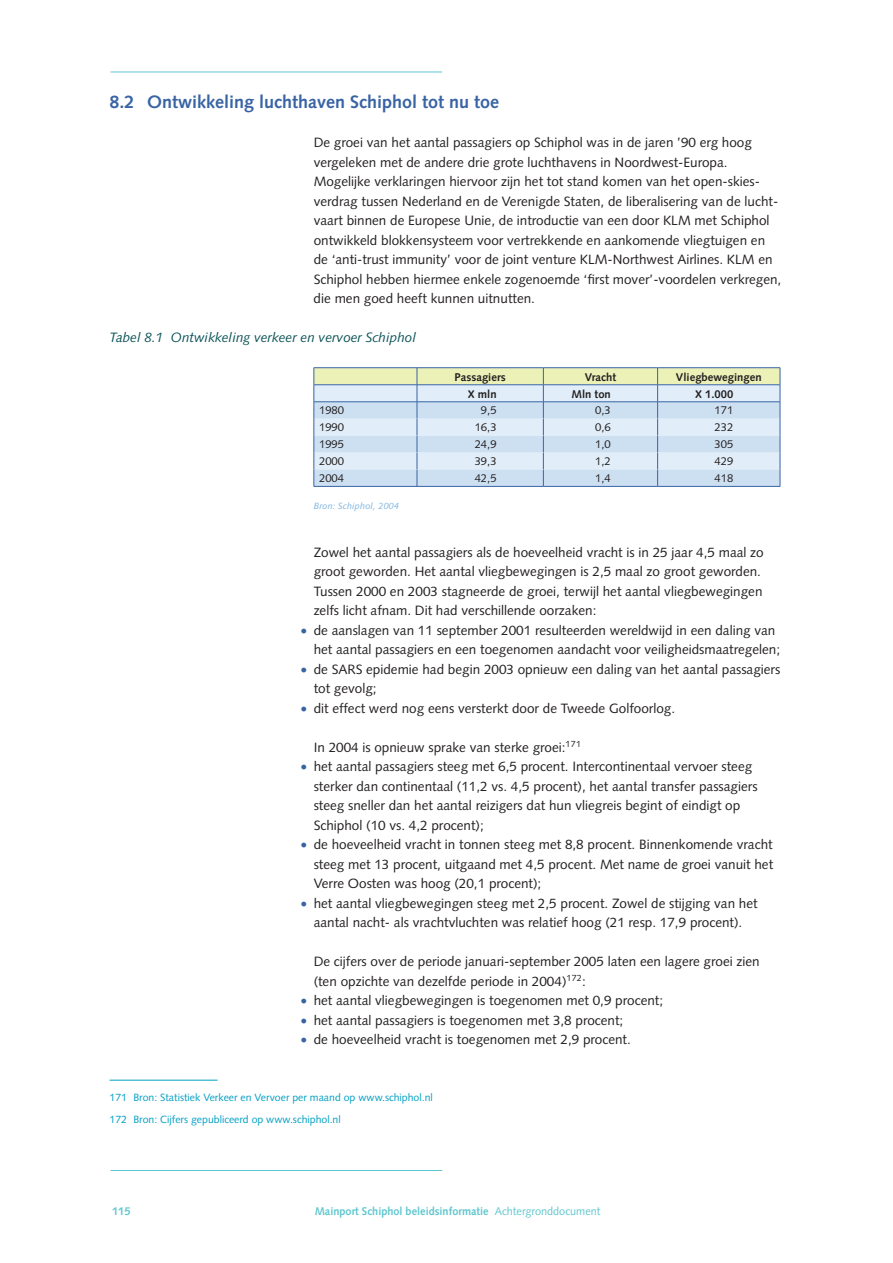
<style>
.page{position:relative;width:893px;height:1263px;background:#fff}
.page>*{position:absolute;margin:0;border:0;box-sizing:border-box;transform-origin:0 0}
.t1{font:700 18px "Syntax";color:#3964a4}
.t2{font:13.5px/19.5px "Syntax";color:#231f20}
.t3{font:italic 13.5px "Syntax";color:#0a5256}
.t4{font:11.25px "Syntax";color:#231f20}
.t5{font:700 11.25px "Syntax";color:#5fc7cf}
.t6{font:700 11.25px "Syntax";color:#231f20}
.t7{font:10.5px/21.3px "Syntax";color:#009fc3}
.t8{font:italic 9px "Syntax";letter-spacing:.02em;color:#77b2e0}
.s1{color:#3964a4}
.s2{font-weight:400}
</style>
<div class="page">
<hr style="left:111px;top:72px;width:331px;height:1px;background:#5fc7cf">
<hr style="left:111px;top:1170px;width:331px;height:1px;background:#5fc7cf">
<hr style="left:314px;top:367px;width:103px;height:1px;background:#3964a4">
<hr style="left:417px;top:367px;width:126px;height:1px;background:#3964a4">
<hr style="left:543px;top:367px;width:115px;height:1px;background:#3964a4">
<hr style="left:658px;top:367px;width:122px;height:1px;background:#3964a4">
<svg style="left:314px;top:368px;width:467px;height:118px;background:#d5e4ea"></svg>
<hr style="left:314px;top:486px;width:103px;height:1px;background:#3964a4">
<hr style="left:417px;top:486px;width:126px;height:1px;background:#3964a4">
<hr style="left:543px;top:486px;width:115px;height:1px;background:#3964a4">
<hr style="left:658px;top:486px;width:122px;height:1px;background:#3964a4">
<hr style="left:110px;top:1080px;width:108px;height:1px;background:#009fc3">
<h1 class="t1" style="left:110px;top:91px;width:391px">8.2 Ontwikkeling luchthaven Schiphol tot nu toe</h1>
<p class="t2" style="left:314px;top:133px;width:469px">De groei van het aantal passagiers op Schiphol was in de jaren ’90 erg hoog vergeleken met de andere drie grote luchthavens in Noordwest-Europa.<br>Mogelijke verklaringen hiervoor zijn het tot stand komen van het open-skies&shy;verdrag tussen Nederland en de Verenigde Staten, de liberalisering van de lucht&shy;vaart binnen de Europese Unie, de introductie van een door KLM met Schiphol ontwikkeld blokkensysteem voor vertrekkende en aankomende vliegtuigen en de ‘anti-trust immunity’ voor de joint venture KLM-Northwest Airlines. KLM en Schiphol hebben hiermee enkele zogenoemde ‘first mover’-voordelen verkregen, die men goed heeft kunnen uitnutten.</p>
<p class="t3" style="left:110px;top:329px;width:308px">Tabel 8.1 Ontwikkeling verkeer en vervoer Schiphol</p>
<p class="t6" style="left:455px;top:370px;width:53px">Passagiers</p>
<p class="t6" style="left:585px;top:370px;width:33px">Vracht</p>
<p class="t6" style="left:676px;top:370px;width:87px">Vliegbewegingen</p>
<p class="t6" style="left:468px;top:387px;width:30px">X mln</p>
<p class="t6" style="left:571px;top:387px;width:41px">Mln ton</p>
<p class="t6" style="left:695px;top:387px;width:40px">X 1 .000</p>
<p class="t4" style="left:319px;top:404px;width:27px">1980</p>
<p class="t4" style="left:481px;top:404px;width:17px">9,5</p>
<p class="t4" style="left:595px;top:404px;width:17px">0,3</p>
<p class="t4" style="left:714px;top:404px;width:20px">171</p>
<p class="t4" style="left:319px;top:421px;width:27px">1990</p>
<p class="t4" style="left:475px;top:421px;width:23px">16,3</p>
<p class="t4" style="left:595px;top:421px;width:17px">0,6</p>
<p class="t4" style="left:714px;top:421px;width:20px">232</p>
<p class="t4" style="left:319px;top:438px;width:27px">1995</p>
<p class="t4" style="left:475px;top:438px;width:23px">24,9</p>
<p class="t4" style="left:595px;top:438px;width:17px">1,0</p>
<p class="t4" style="left:714px;top:438px;width:20px">305</p>
<p class="t4" style="left:319px;top:455px;width:27px">2000</p>
<p class="t4" style="left:475px;top:455px;width:23px">39,3</p>
<p class="t4" style="left:595px;top:455px;width:17px">1,2</p>
<p class="t4" style="left:714px;top:455px;width:20px">429</p>
<p class="t4" style="left:319px;top:472px;width:27px">2004</p>
<p class="t4" style="left:475px;top:472px;width:23px">42,5</p>
<p class="t4" style="left:595px;top:472px;width:17px">1,4</p>
<p class="t4" style="left:714px;top:472px;width:20px">418</p>
<p class="t8" style="left:314px;top:500px;width:87px">Bron: Schiphol, 2004</p>
<p class="t2" style="left:314px;top:542px;width:452px">Zowel het aantal passagiers als de hoeveelheid vracht is in 25 jaar 4,5 maal zo groot geworden. Het aantal vliegbewegingen is 2,5 maal zo groot geworden.<br>Tussen 2000 en 2003 stagneerde de groei, terwijl het aantal vliegbewegingen zelfs licht afnam. Dit had verschillende oorzaken:</p>
<p class="t2" style="left:314px;top:620px;width:468px;text-indent:-13px"><span class="s1">•</span> de aanslagen van 11 september 2001 resulteerden wereldwijd in een daling van het aantal passagiers en een toegenomen aandacht voor veiligheidsmaatregelen;</p>
<p class="t2" style="left:314px;top:659px;width:468px;text-indent:-13px"><span class="s1">•</span> de SARS epidemie had begin 2003 opnieuw een daling van het aantal passagiers tot gevolg;</p>
<p class="t2" style="left:301px;top:698px;width:376px"><span class="s1">•</span> dit effect werd nog eens versterkt door de Tweede Golfoorlog.</p>
<p class="t2" style="left:314px;top:737px;width:269px">In 2004 is opnieuw sprake van sterke groei:<sup>171</sup></p>
<p class="t2" style="left:314px;top:757px;width:445px;text-indent:-13px"><span class="s1">•</span> het aantal passagiers steeg met 6,5 procent. Intercontinentaal vervoer steeg sterker dan continentaal (11,2 vs. 4,5 procent), het aantal transfer passagiers steeg sneller dan het aantal reizigers dat hun vliegreis begint of eindigt op Schiphol (10 vs. 4,2 procent);</p>
<p class="t2" style="left:314px;top:835px;width:461px;text-align:justify;text-indent:-13px"><span class="s1">•</span> de hoeveelheid vracht in tonnen steeg met 8,8 procent. Binnenkomende vracht steeg met 13 procent, uitgaand met 4,5 procent. Met name de groei vanuit het Verre Oosten was hoog (20,1 procent);</p>
<p class="t2" style="left:301px;top:893px;width:458px;text-align:center"><span class="s1">•</span> het aantal vliegbewegingen steeg met 2,5 procent. Zowel de stijging van het aantal nacht- als vrachtvluchten was relatief hoog (21 resp. 17,9 procent).</p>
<p class="t2" style="left:314px;top:952px;width:448px">De cijfers over de periode januari-september 2005 laten een lagere groei zien (ten opzichte van dezelfde periode in 2004)<sup>172</sup>:</p>
<p class="t2" style="left:301px;top:991px;width:364px"><span class="s1">•</span> het aantal vliegbewegingen is toegenomen met 0,9 procent;</p>
<p class="t2" style="left:301px;top:1010px;width:324px"><span class="s1">•</span> het aantal passagiers is toegenomen met 3,8 procent;</p>
<p class="t2" style="left:301px;top:1030px;width:331px"><span class="s1">•</span> de hoeveelheid vracht is toegenomen met 2,9 procent.</p>
<p class="t7" style="left:110px;top:1087px;width:325px">171 Bron: Statistiek Verkeer en Vervoer per maand op www.schiphol.nl<br>172 Bron: Cijfers gepubliceerd op www.schiphol.nl</p>
<p class="t5" style="left:112px;top:1204px;width:20px">11 5</p>
<p class="t5" style="left:315px;top:1204px;width:287px">Mainport Schiphol beleidsinformatie <span class="s2">Achtergronddocument</span></p>
</div>
